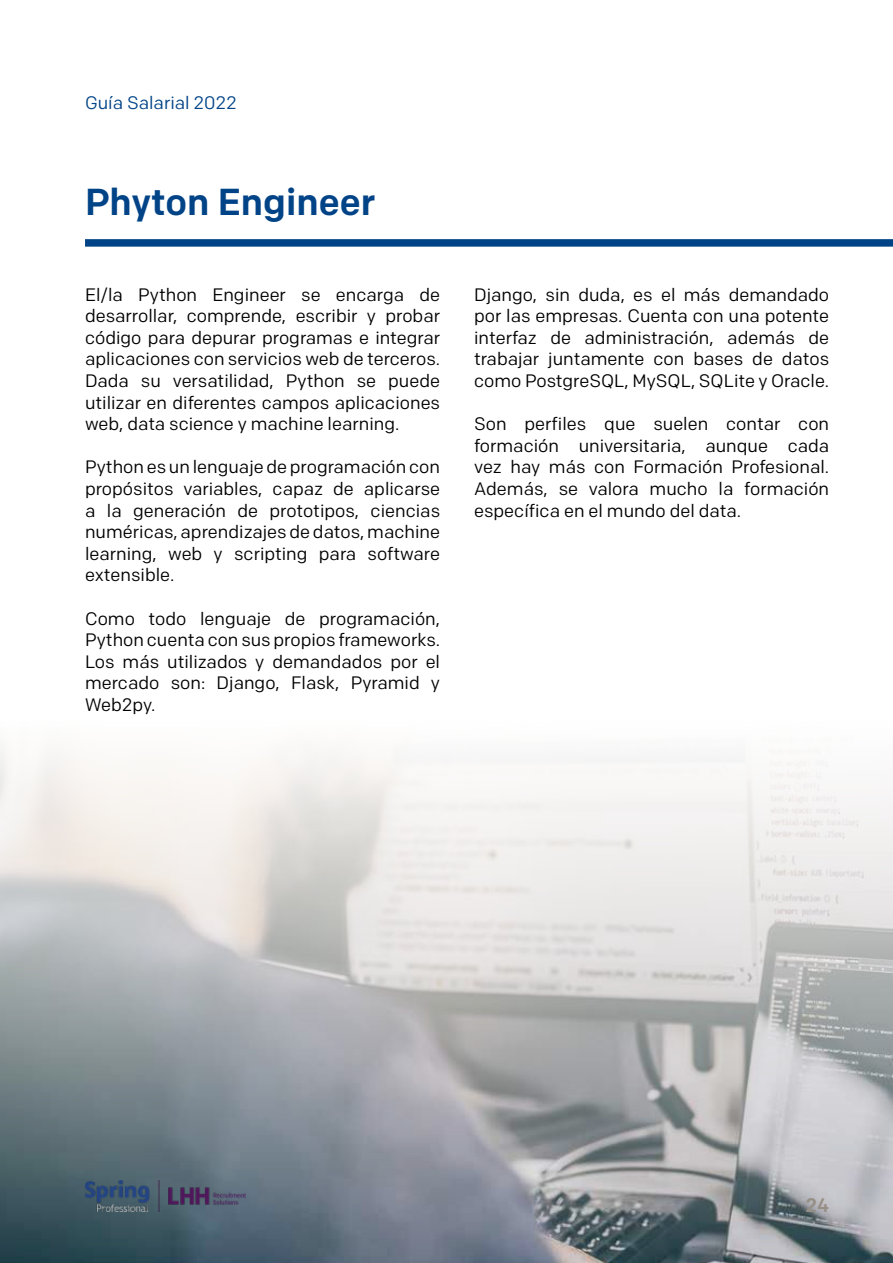
<style>
.page{position:relative;width:893px;height:1263px;background:#fff}
.page>*{position:absolute;margin:0;border:0;box-sizing:border-box;transform-origin:0 0}
.t1{font:500 37.5px "Colfax";color:#004387}
.t2{font:500 19.5px "Colfax";color:#968f86}
.t3{font:18px/21.6px "Colfax";color:#000;text-align:justify}
.t4{font:18px "Colfax";color:#004387}
</style>
<div class="page">
<div style="left:85px;top:239px;width:808px;height:8px;background:#004387"></div>
<img style="left:0;top:748px;width:893px;height:515px">
<img style="left:85px;top:1180px;width:161px;height:32px">
<p class="t4" style="left:85px;top:92px;width:153px">Guía Salarial 2022</p>
<h1 class="t1" style="left:85px;top:179px;width:292px">Phyton Engineer</h1>
<p class="t3" style="left:85px;top:283px;width:357px">El/la Python Engineer se encarga de desarrollar, comprende, escribir y probar código para depurar programas e integrar aplicaciones con servicios web de terceros.<br>Dada su versatilidad, Python se puede utilizar en diferentes campos aplicaciones web, data science y machine learning.</p>
<p class="t3" style="left:85px;top:456px;width:357px">Python es un lenguaje de programación con propósitos variables, capaz de aplicarse a la generación de prototipos, ciencias numéricas, aprendizajes de datos, machine learning, web y scripting para software extensible.</p>
<p class="t3" style="left:85px;top:607px;width:357px">Como todo lenguaje de programación, Python cuenta con sus propios frameworks.<br>Los más utilizados y demandados por el mercado son: Django, Flask, Pyramid y Web2py.</p>
<p class="t3" style="left:474px;top:283px;width:357px">Django, sin duda, es el más demandado por las empresas. Cuenta con una potente interfaz de administración, además de trabajar juntamente con bases de datos como PostgreSQL, MySQL, SQLite y Oracle.</p>
<p class="t3" style="left:474px;top:413px;width:357px">Son perfiles que suelen contar con formación universitaria, aunque cada vez hay más con Formación Profesional.<br>Además, se valora mucho la formación específica en el mundo del data.</p>
<p class="t2" style="left:806px;top:1193px;width:25px">24</p>
</div>
